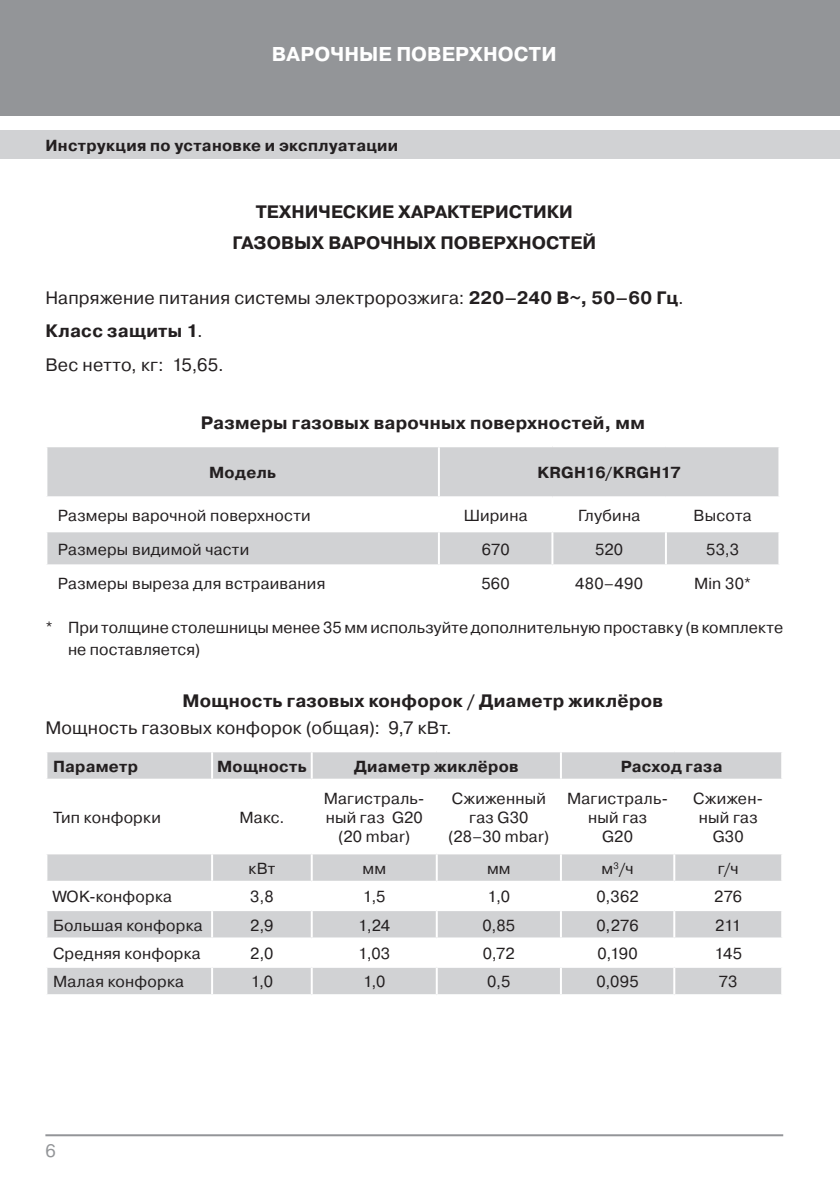
<style>
.page{position:relative;width:840px;height:1191px;background:#fff}
.page>*{position:absolute;margin:0;border:0;box-sizing:border-box;transform-origin:0 0}
.t1{font:700 20px "Pragmatica C";letter-spacing:.005em;color:#fff}
.t2{font:700 18px "Pragmatica C";letter-spacing:.015em;color:#231f20}
.t3{font:18px/33px "Pragmatica C";letter-spacing:.01em;color:#231f20}
.t4{font:18px "Pragmatica C";color:#939598}
.t5{font:16px/19.2px "Pragmatica C";letter-spacing:.01em;color:#231f20;text-align:center}
.t6{font:700 16px "Pragmatica C";letter-spacing:.02em;color:#231f20}
.s1{font-weight:700}
</style>
<div class="page">
<div style="left:0;top:0;width:839px;height:116px;background:#939598"></div>
<div style="left:0;top:130px;width:839px;height:29px;background:#d1d2d4"></div>
<hr style="left:45px;top:1134px;width:737px;height:2px;background:#939598">
<div style="left:47px;top:447px;width:731px;height:49px;background:#d1d2d4"></div>
<div style="left:47px;top:532px;width:731px;height:32px;background:#d1d2d4"></div>
<hr style="left:437px;top:447px;width:2px;height:49px;background:#fff">
<hr style="left:437px;top:532px;width:2px;height:32px;background:#fff">
<hr style="left:551px;top:532px;width:2px;height:32px;background:#fff">
<hr style="left:664px;top:532px;width:2px;height:32px;background:#fff">
<svg style="left:47px;top:752px;width:733px;height:185px"></svg>
<div style="left:47px;top:968px;width:733px;height:26px;background:#d1d2d4"></div>
<hr style="left:211px;top:752px;width:2px;height:26px;background:#fff">
<hr style="left:310px;top:752px;width:2px;height:26px;background:#fff">
<hr style="left:559px;top:752px;width:2px;height:26px;background:#fff">
<hr style="left:45px;top:778px;width:167px;height:2px;background:#fff">
<hr style="left:212px;top:778px;width:99px;height:2px;background:#fff">
<hr style="left:211px;top:780px;width:2px;height:72px;background:#fff">
<hr style="left:311px;top:778px;width:125px;height:2px;background:#fff">
<hr style="left:310px;top:780px;width:2px;height:72px;background:#fff">
<hr style="left:436px;top:778px;width:124px;height:2px;background:#fff">
<hr style="left:435px;top:780px;width:2px;height:72px;background:#fff">
<hr style="left:560px;top:778px;width:114px;height:2px;background:#fff">
<hr style="left:559px;top:780px;width:2px;height:72px;background:#fff">
<hr style="left:674px;top:778px;width:108px;height:2px;background:#fff">
<hr style="left:673px;top:780px;width:2px;height:72px;background:#fff">
<hr style="left:45px;top:852px;width:167px;height:2px;background:#fff">
<hr style="left:212px;top:852px;width:99px;height:2px;background:#fff">
<hr style="left:211px;top:854px;width:2px;height:26px;background:#fff">
<hr style="left:311px;top:852px;width:125px;height:2px;background:#fff">
<hr style="left:310px;top:854px;width:2px;height:26px;background:#fff">
<hr style="left:436px;top:852px;width:124px;height:2px;background:#fff">
<hr style="left:435px;top:854px;width:2px;height:26px;background:#fff">
<hr style="left:560px;top:852px;width:114px;height:2px;background:#fff">
<hr style="left:559px;top:854px;width:2px;height:26px;background:#fff">
<hr style="left:674px;top:852px;width:108px;height:2px;background:#fff">
<hr style="left:673px;top:854px;width:2px;height:26px;background:#fff">
<hr style="left:45px;top:880px;width:167px;height:2px;background:#fff">
<hr style="left:212px;top:880px;width:99px;height:2px;background:#fff">
<hr style="left:211px;top:882px;width:2px;height:27px;background:#fff">
<hr style="left:311px;top:880px;width:125px;height:2px;background:#fff">
<hr style="left:310px;top:882px;width:2px;height:27px;background:#fff">
<hr style="left:436px;top:880px;width:124px;height:2px;background:#fff">
<hr style="left:435px;top:882px;width:2px;height:27px;background:#fff">
<hr style="left:560px;top:880px;width:114px;height:2px;background:#fff">
<hr style="left:559px;top:882px;width:2px;height:27px;background:#fff">
<hr style="left:674px;top:880px;width:108px;height:2px;background:#fff">
<hr style="left:673px;top:882px;width:2px;height:27px;background:#fff">
<hr style="left:45px;top:909px;width:167px;height:2px;background:#fff">
<hr style="left:212px;top:909px;width:99px;height:2px;background:#fff">
<hr style="left:211px;top:911px;width:2px;height:26px;background:#fff">
<hr style="left:311px;top:909px;width:125px;height:2px;background:#fff">
<hr style="left:310px;top:911px;width:2px;height:26px;background:#fff">
<hr style="left:436px;top:909px;width:124px;height:2px;background:#fff">
<hr style="left:435px;top:911px;width:2px;height:26px;background:#fff">
<hr style="left:560px;top:909px;width:114px;height:2px;background:#fff">
<hr style="left:559px;top:911px;width:2px;height:26px;background:#fff">
<hr style="left:674px;top:909px;width:108px;height:2px;background:#fff">
<hr style="left:673px;top:911px;width:2px;height:26px;background:#fff">
<hr style="left:211px;top:967px;width:2px;height:27px;background:#fff">
<hr style="left:310px;top:967px;width:2px;height:27px;background:#fff">
<hr style="left:435px;top:967px;width:2px;height:27px;background:#fff">
<hr style="left:559px;top:967px;width:2px;height:27px;background:#fff">
<hr style="left:673px;top:967px;width:2px;height:27px;background:#fff">
<p class="t1" style="left:272px;top:43px;width:286px">ВАРОЧНЫЕ ПОВЕРХНОСТИ</p>
<p class="t6" style="left:45px;top:136px;width:354px">Инструкция по установке и эксплуатации</p>
<p class="t2" style="left:255px;top:202px;width:318px">ТЕХНИЧЕСКИЕ ХАРАКТЕРИСТИКИ</p>
<p class="t2" style="left:232px;top:233px;width:365px">ГАЗОВЫХ ВАРОЧНЫХ ПОВЕРХНОСТЕЙ</p>
<p class="t3" style="left:45px;top:281px;width:639px">Напряжение питания системы электророзжига: <span class="s1">220–240 В~, 50–60 Гц</span>.<br><span class="s1">Класс защиты 1</span>.</p>
<p class="t3" style="left:45px;top:348px;width:180px">Вес нетто, кг: 15,65.</p>
<p class="t2" style="left:200px;top:412px;width:445px">Размеры газовых варочных поверхностей, мм</p>
<p class="t6" style="left:209px;top:463px;width:68px">Модель</p>
<p class="t6" style="left:537px;top:463px;width:145px">KRGH16/KRGH17</p>
<p class="t5" style="left:58px;top:505px;width:254px">Размеры варочной поверхности</p>
<p class="t5" style="left:463px;top:505px;width:65px">Ширина</p>
<p class="t5" style="left:577px;top:505px;width:64px">Глубина</p>
<p class="t5" style="left:693px;top:505px;width:60px">Высота</p>
<p class="t5" style="left:58px;top:539px;width:193px">Размеры видимой части</p>
<p class="t5" style="left:481px;top:539px;width:29px">670</p>
<p class="t5" style="left:595px;top:539px;width:29px">520</p>
<p class="t5" style="left:705px;top:539px;width:35px">53,3</p>
<p class="t5" style="left:58px;top:573px;width:269px">Размеры выреза для встраивания</p>
<p class="t5" style="left:481px;top:573px;width:30px">560</p>
<p class="t5" style="left:575px;top:573px;width:69px">480–490</p>
<p class="t5" style="left:693px;top:573px;width:59px">Min 30*</p>
<p class="t5" style="left:68px;top:617px;width:716px;line-height:21.6px;text-align:left;text-indent:-23px">* При толщине столешницы менее 35 мм используйте дополнительную проставку (в комплекте не поставляется)</p>
<p class="t2" style="left:182px;top:690px;width:481px">Мощность газовых конфорок / Диаметр жиклёров</p>
<p class="t3" style="left:45px;top:711px;width:408px">Мощность газовых конфорок (общая): 9,7 кВт.</p>
<p class="t6" style="left:53px;top:757px;width:86px">Параметр</p>
<p class="t6" style="left:217px;top:757px;width:91px">Мощность</p>
<p class="t6" style="left:354px;top:757px;width:166px">Диаметр жиклёров</p>
<p class="t6" style="left:620px;top:757px;width:103px">Расход газа</p>
<p class="t5" style="left:53px;top:807px;width:109px">Тип конфорки</p>
<p class="t5" style="left:239px;top:807px;width:46px">Макс.</p>
<p class="t5" style="left:323px;top:788px;width:102px">Магистраль&shy;ный газ G20 (20 mbar)</p>
<p class="t5" style="left:448px;top:788px;width:103px">Сжиженный газ G30 (28–30 mbar)</p>
<p class="t5" style="left:567px;top:788px;width:102px">Магистраль&shy;ный газ<br>G20</p>
<p class="t5" style="left:692px;top:788px;width:72px">Сжижен&shy;ный газ<br>G30</p>
<p class="t5" style="left:248px;top:858px;width:28px">кВт</p>
<p class="t5" style="left:362px;top:858px;width:25px">мм</p>
<p class="t5" style="left:486px;top:858px;width:25px">мм</p>
<p class="t5" style="left:601px;top:858px;width:34px">м<sup>3</sup>/ч</p>
<p class="t5" style="left:717px;top:858px;width:22px">г/ч</p>
<p class="t5" style="left:53px;top:887px;width:120px">WOK-конфорка</p>
<p class="t5" style="left:250px;top:887px;width:25px">3,8</p>
<p class="t5" style="left:363px;top:887px;width:24px">1,5</p>
<p class="t5" style="left:487px;top:887px;width:24px">1,0</p>
<p class="t5" style="left:596px;top:887px;width:44px">0,362</p>
<p class="t5" style="left:713px;top:887px;width:29px">276</p>
<p class="t5" style="left:53px;top:915px;width:151px">Большая конфорка</p>
<p class="t5" style="left:250px;top:915px;width:25px">2,9</p>
<p class="t5" style="left:358px;top:915px;width:33px">1,24</p>
<p class="t5" style="left:482px;top:915px;width:34px">0,85</p>
<p class="t5" style="left:596px;top:915px;width:44px">0,276</p>
<p class="t5" style="left:714px;top:915px;width:27px">211</p>
<p class="t5" style="left:53px;top:944px;width:149px">Средняя конфорка</p>
<p class="t5" style="left:250px;top:944px;width:25px">2,0</p>
<p class="t5" style="left:358px;top:944px;width:33px">1,03</p>
<p class="t5" style="left:482px;top:944px;width:33px">0,72</p>
<p class="t5" style="left:597px;top:944px;width:42px">0,190</p>
<p class="t5" style="left:714px;top:944px;width:29px">145</p>
<p class="t5" style="left:53px;top:972px;width:132px">Малая конфорка</p>
<p class="t5" style="left:250px;top:972px;width:24px">1,0</p>
<p class="t5" style="left:363px;top:972px;width:24px">1,0</p>
<p class="t5" style="left:487px;top:972px;width:25px">0,5</p>
<p class="t5" style="left:596px;top:972px;width:44px">0,095</p>
<p class="t5" style="left:718px;top:972px;width:20px">73</p>
<p class="t4" style="left:45px;top:1140px;width:12px">6</p>
</div>
